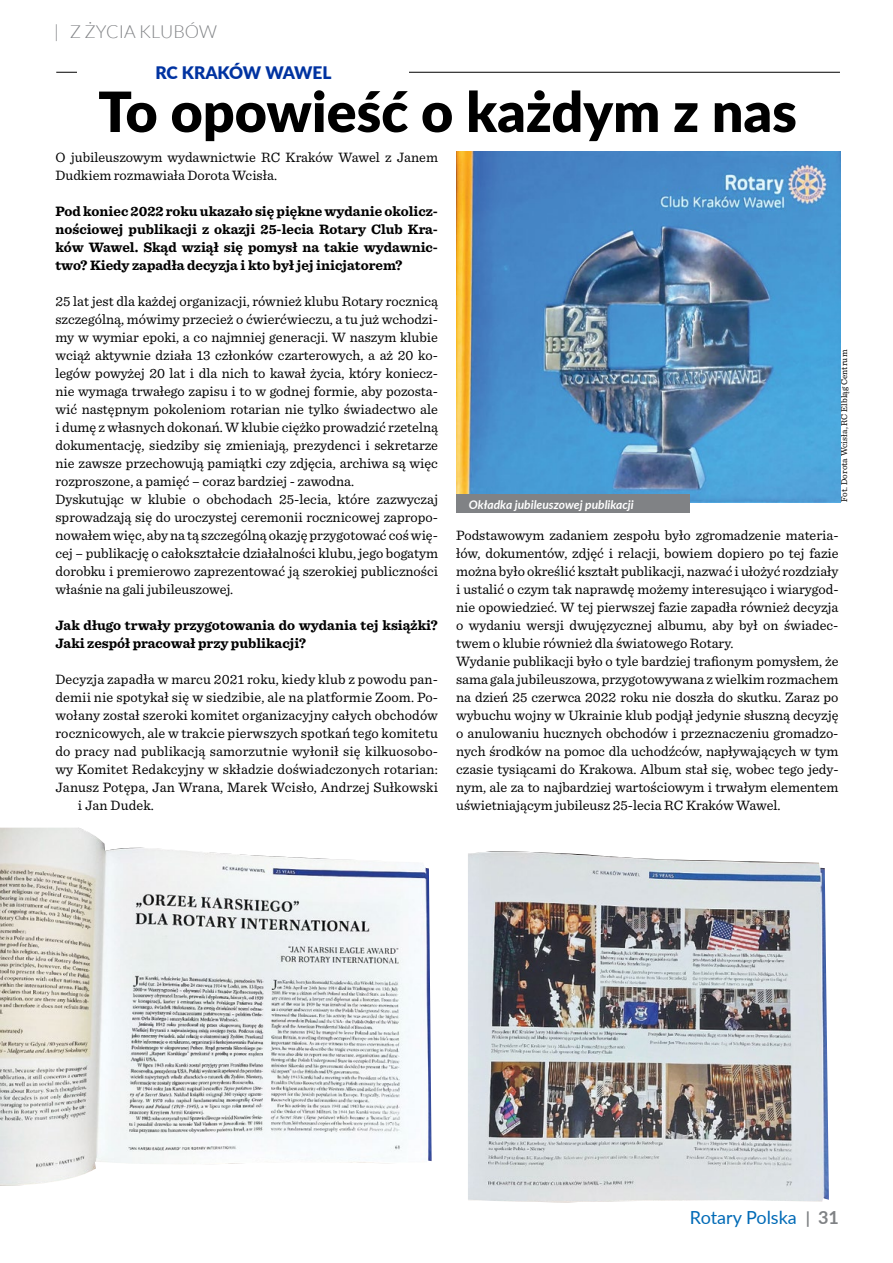
<style>
.page{position:relative;width:893px;height:1263px;background:#fff}
.page>*{position:absolute;margin:0;border:0;box-sizing:border-box;transform-origin:0 0}
.t1{font:900 55.5px "Lato";color:#000}
.t2{font:18px "Lato";color:#006ab6}
.t3{font:300 18px "Lato";color:#808285}
.t4{font:900 17.25px "Lato";letter-spacing:-.005em;color:#0033a1}
.t5{font:14.25px/18px "Sentinel";color:#000}
.t6{font:700 14.25px/18px "Sentinel";color:#000;text-align:justify}
.t7{font:italic 700 12px "Lato";color:#fff}
.t8{font:9px "Sentinel";letter-spacing:.01em;color:#000}
.s1{font-weight:700;font-size:16.5px;color:#808285}
.s2{font-weight:700;color:#808285}
</style>
<div class="page">
<hr style="left:56px;top:72px;width:784px;height:1px;background:#000">
<div style="left:77px;top:60px;width:332px;height:24px;background:#fff"></div>
<img style="left:456px;top:151px;width:384px;height:352px">
<img style="left:0;top:828px;width:432px;height:358px">
<img style="left:468px;top:851px;width:361px;height:351px">
<div style="left:456px;top:495px;width:234px;height:18px;background:#808285"></div>
<p class="t3" style="left:54px;top:22px;width:165px">| Z ŻYCIA KLUBÓW</p>
<p class="t4" style="left:155px;top:60px;width:178px">RC KRAKÓW WAWEL</p>
<h1 class="t1" style="left:98px;top:70px;width:700px">To opowieść o każdym z nas</h1>
<p class="t5" style="left:55px;top:147px;width:384px">O jubileuszowym wydawnictwie RC Kraków Wawel z Janem<br>Dudkiem rozmawiała Dorota Wcisła.</p>
<p class="t6" style="left:55px;top:202px;width:384px">Pod koniec 2022 roku ukazało się piękne wydanie okolicz&shy;nościowej publikacji z okazji 25-lecia Rotary Club Kra&shy;ków Wawel. Skąd wziął się pomysł na takie wydawnic&shy;two? Kiedy zapadła decyzja i kto był jej inicjatorem?</p>
<p class="t5" style="left:55px;top:291px;width:384px">25 lat jest dla każdej organizacji, również klubu Rotary rocznicą szczególną, mówimy przecież o ćwierćwieczu, a tu już wchodzi&shy;my w wymiar epoki, a co najmniej generacji. W naszym klubie wciąż aktywnie działa 13 członków czarterowych, a aż 20 ko&shy;legów powyżej 20 lat i dla nich to kawał życia, który koniecz&shy;nie wymaga trwałego zapisu i to w godnej formie, aby pozosta&shy;wić następnym pokoleniom rotarian nie tylko świadectwo ale i dumę z własnych dokonań. W klubie ciężko prowadzić rzetelną dokumentację, siedziby się zmieniają, prezydenci i sekretarze nie zawsze przechowują pamiątki czy zdjęcia, archiwa są więc rozproszone, a pamięć – coraz bardziej - zawodna.<br>Dyskutując w klubie o obchodach 25-lecia, które zazwyczaj sprowadzają się do uroczystej ceremonii rocznicowej zapropo&shy;nowałem więc, aby na tą szczególną okazję przygotować coś wię&shy;cej – publikację o całokształcie działalności klubu, jego bogatym dorobku i premierowo zaprezentować ją szerokiej publiczności właśnie na gali jubileuszowej.</p>
<p class="t6" style="left:55px;top:616px;width:384px">Jak długo trwały przygotowania do wydania tej książki?<br>Jaki zespół pracował przy publikacji?</p>
<p class="t5" style="left:55px;top:669px;width:384px">Decyzja zapadła w marcu 2021 roku, kiedy klub z powodu pan-</p>
<p class="t5" style="left:55px;top:687px;width:384px">demii nie spotykał się w siedzibie, ale na platformie Zoom. Po-</p>
<p class="t5" style="left:55px;top:705px;width:384px">wołany został szeroki komitet organizacyjny całych obchodów</p>
<p class="t5" style="left:55px;top:723px;width:384px">rocznicowych, ale w trakcie pierwszych spotkań tego komitetu</p>
<p class="t5" style="left:55px;top:741px;width:384px">do pracy nad publikacją samorzutnie wyłonił się kilkuosobo-</p>
<p class="t5" style="left:55px;top:759px;width:384px">wy Komitet Redakcyjny w składzie doświadczonych rotarian:</p>
<p class="t5" style="left:55px;top:777px;width:384px">Janusz Potępa, Jan Wrana, Marek Wcisło, Andrzej Sułkowski</p>
<p class="t5" style="left:78px;top:795px;width:78px">i Jan Dudek.</p>
<p class="t7" style="left:469px;top:496px;width:166px">Okładka jubileuszowej publikacji</p>
<p class="t8" style="left:837px;top:502px;width:154px;rotate:-90deg">Fot. Dorota Wcisła, RC Elbląg Centrum</p>
<p class="t5" style="left:456px;top:525px;width:384px">Podstawowym zadaniem zespołu było zgromadzenie materia&shy;łów, dokumentów, zdjęć i relacji, bowiem dopiero po tej fazie można było określić kształt publikacji, nazwać i ułożyć rozdziały i ustalić o czym tak naprawdę możemy interesująco i wiarygod&shy;nie opowiedzieć. W tej pierwszej fazie zapadła również decyzja o wydaniu wersji dwujęzycznej albumu, aby był on świadec&shy;twem o klubie również dla światowego Rotary.<br>Wydanie publikacji było o tyle bardziej trafionym pomysłem, że sama gala jubileuszowa, przygotowywana z wielkim rozmachem na dzień 25 czerwca 2022 roku nie doszła do skutku. Zaraz po wybuchu wojny w Ukrainie klub podjął jedynie słuszną decyzję o anulowaniu hucznych obchodów i przeznaczeniu gromadzo&shy;nych środków na pomoc dla uchodźców, napływających w tym czasie tysiącami do Krakowa. Album stał się, wobec tego jedy&shy;nym, ale za to najbardziej wartościowym i trwałym elementem uświetniającym jubileusz 25-lecia RC Kraków Wawel.</p>
<p class="t2" style="left:690px;top:1204px;width:150px">Rotary Polska <span class="s1">|</span> <span class="s2">31</span></p>
</div>
